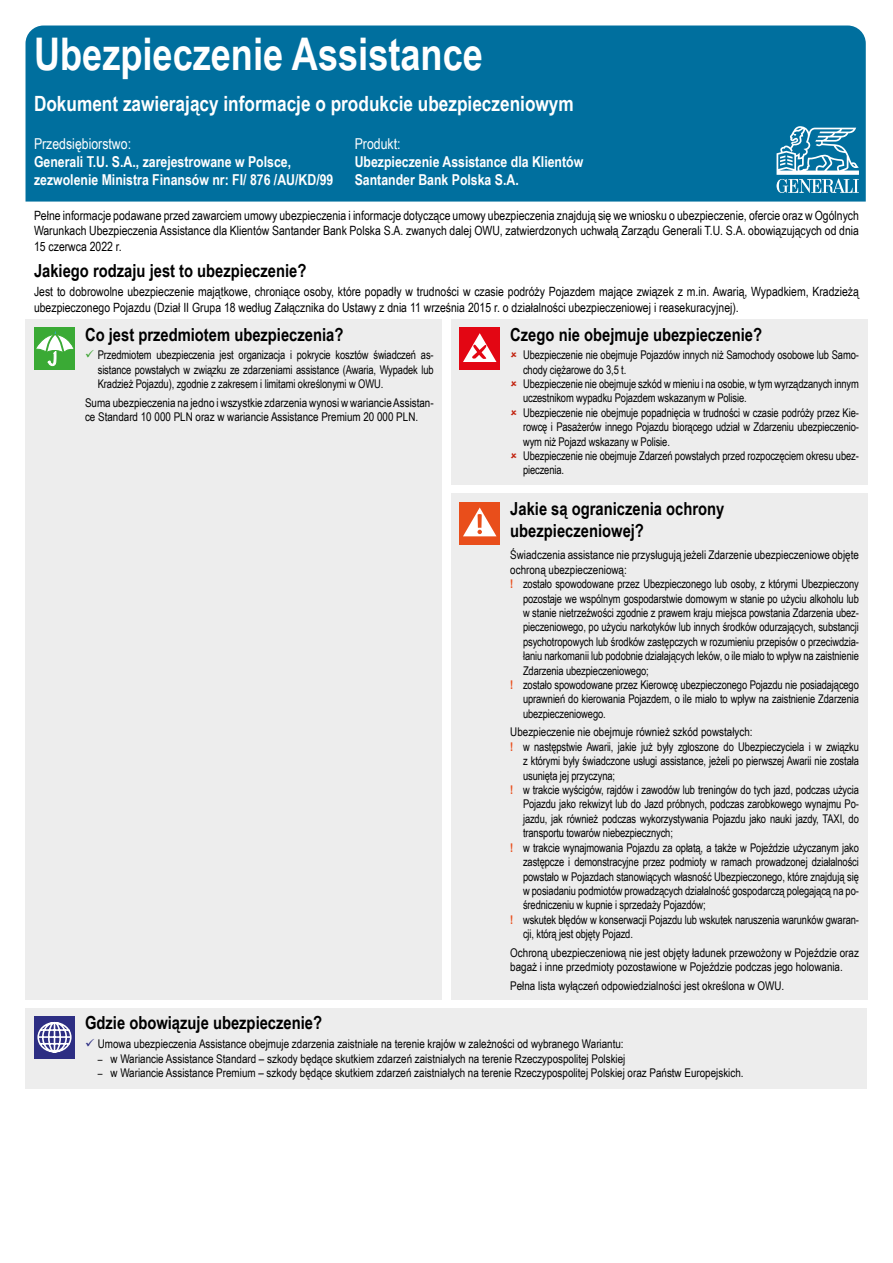
<style>
.page{position:relative;width:893px;height:1263px;background:#fff}
.page>*{position:absolute;margin:0;border:0;box-sizing:border-box;transform-origin:0 0}
.t1{font:700 45px "Arial Narrow";color:#fff}
.t2{font:700 21px "Arial Narrow";color:#fff}
.t3{font:700 18px/21.6px "Arial Narrow";color:#000}
.t4{font:700 15px/18px "Arial Narrow";color:#fff}
.t5{font:15px "Arial Narrow";color:#fff}
.t6{font:12.75px/15.3px "Arial Narrow";color:#000}
.t7{font:12px/14.4px "Arial Narrow";letter-spacing:-.01em;color:#000;text-align:justify;scale:.95 1}
.t8{font:12px/14.4px "Arial Narrow";letter-spacing:-.01em;color:#000}
.s1{font-weight:700;color:#e94e1b}
.s2{font-size:10.5px}
</style>
<div class="page">
<div style="left:26px;top:26px;width:840px;height:176px;background:#006f9e"></div>
<div style="left:26px;top:319px;width:416px;height:680px;background:#ededed"></div>
<div style="left:451px;top:319px;width:416px;height:166px;background:#ededed"></div>
<div style="left:451px;top:493px;width:416px;height:506px;background:#ededed"></div>
<div style="left:26px;top:1008px;width:841px;height:81px;background:#ededed"></div>
<div style="left:34px;top:327px;width:41px;height:43px;background:#3aaa35"></div>
<svg style="left:36px;top:331px;width:38px;height:35px"></svg>
<div style="left:459px;top:327px;width:41px;height:43px;background:#e30613"></div>
<svg style="left:463px;top:333px;width:33px;height:29px"></svg>
<div style="left:459px;top:502px;width:41px;height:42px;background:#e94e1b"></div>
<svg style="left:463px;top:507px;width:33px;height:29px"></svg>
<svg style="left:776px;top:126px;width:83px;height:67px"></svg>
<div style="left:34px;top:1016px;width:41px;height:43px;background:#2d2e83"></div>
<svg style="left:37px;top:1021px;width:35px;height:32px"></svg>
<h1 class="t1" style="left:34px;top:20px;width:450px">Ubezpieczenie Assistance</h1>
<h2 class="t2" style="left:34px;top:88px;width:541px">Dokument zawierający informacje o produkcie ubezpieczeniowym</h2>
<p class="t5" style="left:355px;top:133px;width:47px">Produkt:</p>
<p class="t4" style="left:355px;top:152px;width:230px">Ubezpieczenie Assistance dla Klientów<br>Santander Bank Polska S.A.</p>
<p class="t6" style="left:34px;top:207px;width:826px;text-align:justify">Pełne informacje podawane przed zawarciem umowy ubezpieczenia i informacje dotyczące umowy ubezpieczenia znajdują się we wniosku o ubezpieczenie, ofercie oraz w Ogólnych Warunkach Ubezpieczenia Assistance dla Klientów Santander Bank Polska S.A. zwanych dalej OWU, zatwierdzonych uchwałą Zarządu Generali T.U. S.A. obowiązujących od dnia 15 czerwca 2022 r.</p>
<p class="t5" style="left:34px;top:133px;width:99px">Przedsiębiorstwo:</p>
<p class="t4" style="left:34px;top:152px;width:301px">Generali T.U. S.A., zarejestrowane w Polsce, zezwolenie Ministra Finansów nr: FI/ 876 /AU/KD/99</p>
<h3 class="t3" style="left:34px;top:259px;width:274px">Jakiego rodzaju jest to ubezpieczenie?</h3>
<p class="t6" style="left:34px;top:284px;width:826px">Jest to dobrowolne ubezpieczenie majątkowe, chroniące osoby, które popadły w trudności w czasie podróży Pojazdem mające związek z m.in. Awarią, Wypadkiem, Kradzieżą ubezpieczonego Pojazdu (Dział II Grupa 18 według Załącznika do Ustawy z dnia 11 września 2015 r. o działalności ubezpieczeniowej i reasekuracyjnej).</p>
<h3 class="t3" style="left:85px;top:322px;width:260px">Co jest przedmiotem ubezpieczenia?</h3>
<p class="t7" style="left:98px;top:347px;width:355px">Przedmiotem ubezpieczenia jest organizacja i pokrycie kosztów świadczeń as&shy;sistance powstałych w związku ze zdarzeniami assistance (Awaria, Wypadek lub Kradzież Pojazdu), zgodnie z zakresem i limitami określonymi w OWU.</p>
<p class="t8" style="left:85px;top:395px;width:350px">Suma ubezpieczenia na jedno i wszystkie zdarzenia wynosi w wariancie Assistan&shy;ce Standard 10 000 PLN oraz w wariancie Assistance Premium 20 000 PLN.</p>
<h3 class="t3" style="left:510px;top:322px;width:253px">Czego nie obejmuje ubezpieczenie?</h3>
<p class="t7" style="left:523px;top:347px;width:355px;text-align:left">Ubezpieczenie nie obejmuje Pojazdów innych niż Samochody osobowe lub Samo&shy;chody ciężarowe do 3,5 t.<br>Ubezpieczenie nie obejmuje szkód w mieniu i na osobie, w tym wyrządzanych innym uczestnikom wypadku Pojazdem wskazanym w Polisie.<br>Ubezpieczenie nie obejmuje popadnięcia w trudności w czasie podróży przez Kie&shy;rowcę i Pasażerów innego Pojazdu biorącego udział w Zdarzeniu ubezpieczenio&shy;wym niż Pojazd wskazany w Polisie.<br>Ubezpieczenie nie obejmuje Zdarzeń powstałych przed rozpoczęciem okresu ubez&shy;pieczenia.</p>
<h3 class="t3" style="left:510px;top:497px;width:216px">Jakie są ograniczenia ochrony ubezpieczeniowej?</h3>
<p class="t8" style="left:510px;top:547px;width:350px">Świadczenia assistance nie przysługują jeżeli Zdarzenie ubezpieczeniowe objęte</p>
<p class="t8" style="left:510px;top:562px;width:118px">ochroną ubezpieczeniową:</p>
<p class="t7" style="left:510px;top:576px;width:368px"><span class="s1">!</span> zostało spowodowane przez Ubezpieczonego lub osoby, z którymi Ubezpieczony</p>
<p class="t7" style="left:523px;top:591px;width:355px">pozostaje we wspólnym gospodarstwie domowym w stanie po użyciu alkoholu lub</p>
<p class="t7" style="left:523px;top:605px;width:355px">w stanie nietrzeźwości zgodnie z prawem kraju miejsca powstania Zdarzenia ubez-</p>
<p class="t7" style="left:523px;top:619px;width:355px">pieczeniowego, po użyciu narkotyków lub innych środków odurzających, substancji</p>
<p class="t7" style="left:523px;top:634px;width:355px">psychotropowych lub środków zastępczych w rozumieniu przepisów o przeciwdzia-</p>
<p class="t7" style="left:523px;top:648px;width:355px">łaniu narkomanii lub podobnie działających leków, o ile miało to wpływ na zaistnienie</p>
<p class="t7" style="left:523px;top:663px;width:134px">Zdarzenia ubezpieczeniowego;</p>
<p class="t7" style="left:510px;top:677px;width:368px"><span class="s1">!</span> zostało spowodowane przez Kierowcę ubezpieczonego Pojazdu nie posiadającego</p>
<p class="t7" style="left:523px;top:691px;width:355px">uprawnień do kierowania Pojazdem, o ile miało to wpływ na zaistnienie Zdarzenia</p>
<p class="t7" style="left:523px;top:706px;width:89px">ubezpieczeniowego.</p>
<p class="t8" style="left:510px;top:725px;width:244px">Ubezpieczenie nie obejmuje również szkód powstałych:</p>
<p class="t7" style="left:510px;top:739px;width:368px"><span class="s1">!</span> w następstwie Awarii, jakie już były zgłoszone do Ubezpieczyciela i w związku</p>
<p class="t7" style="left:523px;top:753px;width:355px">z którymi były świadczone usługi assistance, jeżeli po pierwszej Awarii nie została</p>
<p class="t7" style="left:523px;top:768px;width:98px">usunięta jej przyczyna;</p>
<p class="t7" style="left:510px;top:782px;width:368px"><span class="s1">!</span> w trakcie wyścigów, rajdów i zawodów lub treningów do tych jazd, podczas użycia</p>
<p class="t7" style="left:523px;top:797px;width:355px">Pojazdu jako rekwizyt lub do Jazd próbnych, podczas zarobkowego wynajmu Po-</p>
<p class="t7" style="left:523px;top:811px;width:355px">jazdu, jak również podczas wykorzystywania Pojazdu jako nauki jazdy, TAXI, do</p>
<p class="t7" style="left:523px;top:825px;width:159px">transportu towarów niebezpiecznych;</p>
<p class="t7" style="left:510px;top:840px;width:368px"><span class="s1">!</span> w trakcie wynajmowania Pojazdu za opłatą, a także w Pojeździe użyczanym jako</p>
<p class="t7" style="left:523px;top:854px;width:355px">zastępcze i demonstracyjne przez podmioty w ramach prowadzonej działalności</p>
<p class="t7" style="left:523px;top:869px;width:355px">powstało w Pojazdach stanowiących własność Ubezpieczonego, które znajdują się</p>
<p class="t7" style="left:523px;top:883px;width:355px">w posiadaniu podmiotów prowadzących działalność gospodarczą polegającą na po-</p>
<p class="t7" style="left:523px;top:897px;width:194px">średniczeniu w kupnie i sprzedaży Pojazdów;</p>
<p class="t7" style="left:510px;top:912px;width:369px"><span class="s1">!</span> wskutek błędów w konserwacji Pojazdu lub wskutek naruszenia warunków gwaran-</p>
<p class="t7" style="left:523px;top:926px;width:117px">cji, którą jest objęty Pojazd.</p>
<p class="t8" style="left:510px;top:945px;width:350px">Ochroną ubezpieczeniową nie jest objęty ładunek przewożony w Pojeździe oraz bagaż i inne przedmioty pozostawione w Pojeździe podczas jego holowania.</p>
<p class="t8" style="left:510px;top:978px;width:275px">Pełna lista wyłączeń odpowiedzialności jest określona w OWU.</p>
<h3 class="t3" style="left:85px;top:1011px;width:239px">Gdzie obowiązuje ubezpieczenie?</h3>
<p class="t8" style="left:98px;top:1036px;width:527px">Umowa ubezpieczenia Assistance obejmuje zdarzenia zaistniałe na terenie krajów w zależności od wybranego Wariantu:</p>
<p class="t8" style="left:98px;top:1051px;width:529px"><span class="s2">–</span> w Wariancie Assistance Standard – szkody będące skutkiem zdarzeń zaistniałych na terenie Rzeczypospolitej Polskiej</p>
<p class="t8" style="left:98px;top:1065px;width:647px"><span class="s2">–</span> w Wariancie Assistance Premium – szkody będące skutkiem zdarzeń zaistniałych na terenie Rzeczypospolitej Polskiej oraz Państw Europejskich.</p>
</div>
